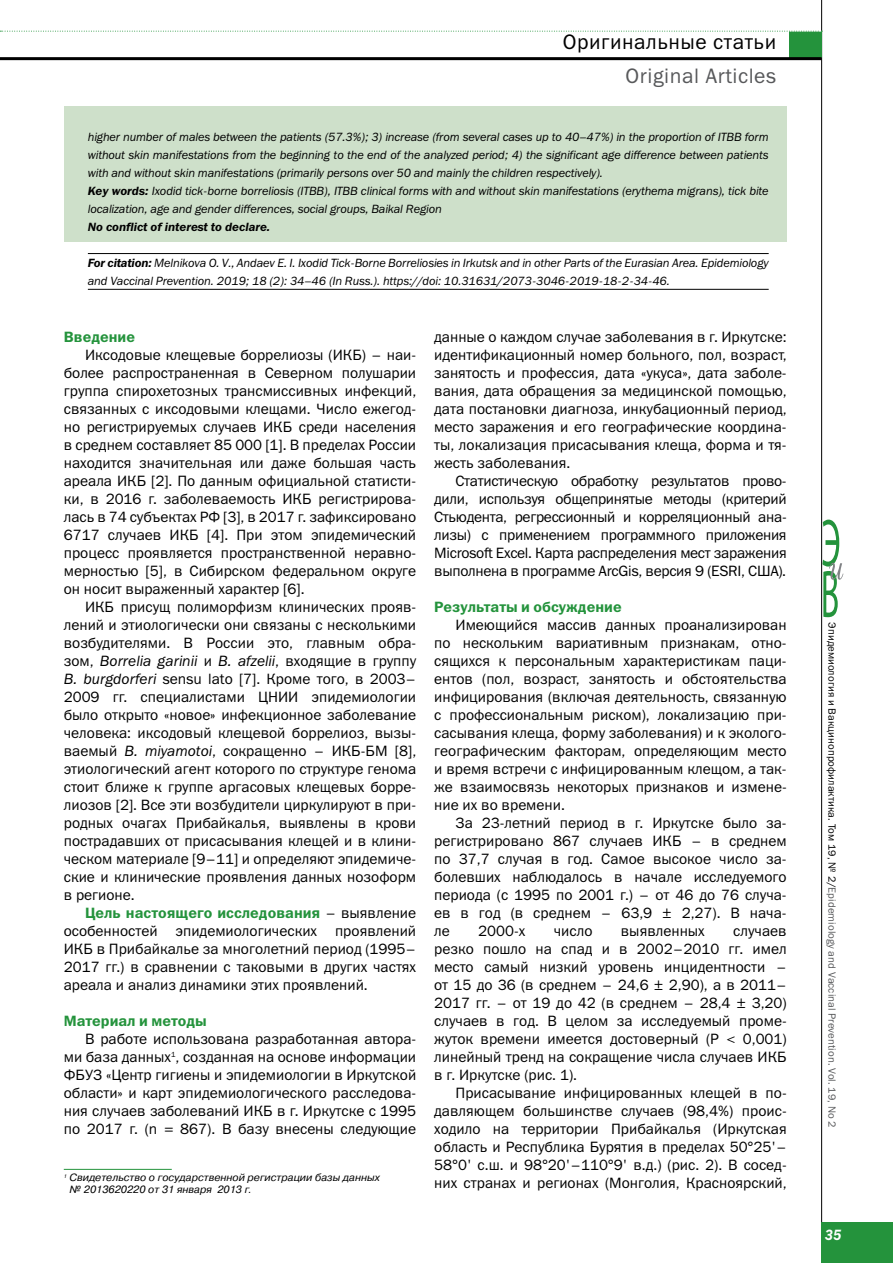
<style>
.page{position:relative;width:893px;height:1263px;background:#fff}
.page>*{position:absolute;margin:0;border:0;box-sizing:border-box;transform-origin:0 0}
.t1{font:21px "Franklin Gothic Book C";letter-spacing:.025em;color:#000}
.t2{font:21px "Franklin Gothic Book C";letter-spacing:.025em;color:#58595b}
.t3{font:15px/18px "Franklin Gothic Book C";color:#000;text-align:justify}
.t4{font:15px "Franklin Gothic Demi C";color:#24933c}
.t5{font:italic 15px "Franklin Gothic Demi C";color:#fff;scale:.9 1}
.t6{font:italic 12px/18px "Franklin Gothic Book C";letter-spacing:-.01em;color:#000}
.t7{font:italic 12px "Franklin Gothic Demi C";color:#000}
.t8{font:10.5px "Franklin Gothic Book C";letter-spacing:.005em;color:#58595b}
.t9{font:italic 10.5px/12px "Pragmatica C";color:#000}
.s1{font-family:"Franklin Gothic Demi C"}
.s2{font-style:italic}
.s3{font-family:"Franklin Gothic Book C";color:#000}
.s4{color:#000}
</style>
<div class="page">
<div style="left:821px;top:1222px;width:72px;height:41px;background:#24933c"></div>
<hr style="left:821px;top:0;width:1px;height:1222px;background:#000">
<svg style="left:822px;top:520px;width:21px;height:97px"></svg>
<div style="left:789px;top:31px;width:32px;height:26px;background:#24933c"></div>
<svg style="left:0;top:31px;width:822px;height:1px"></svg>
<hr style="left:0;top:57px;width:822px;height:3px;background:#000">
<div style="left:64px;top:106px;width:723px;height:136px;background:#cee0ca"></div>
<hr style="left:88px;top:253px;width:681px;height:1px;background:#000">
<hr style="left:88px;top:289px;width:681px;height:1px;background:#000">
<hr style="left:64px;top:1169px;width:108px;height:1px;background:#24933c">
<h1 class="t1" style="left:563px;top:31px;width:215px">Оригинальные статьи</h1>
<h1 class="t2" style="left:626px;top:64px;width:152px">Original Articles</h1>
<p class="t6" style="left:88px;top:127px;width:682px">higher number of males between the patients (57.3%); 3) increase (from several cases up to 40–47%) in the proportion of ITBB form without skin manifestations from the beginning to the end of the analyzed period; 4) the significant age difference between patients with and without skin manifestations (primarily persons over 50 and mainly the children respectively).<br><span class="s1">Key words:</span> Ixodid tick-borne borreliosis (ITBB), ITBB clinical forms with and without skin manifestations (erythema migrans), tick bite localization, age and gender differences, social groups, Baikal Region</p>
<p class="t7" style="left:88px;top:220px;width:184px">No conflict of interest to declare.</p>
<p class="t6" style="left:88px;top:253px;width:682px"><span class="s1">For citation:</span> Melnikova O. V., Andaev E. I. Ixodid Tick-Borne Borreliosies in Irkutsk and in other Parts of the Eurasian Area. Epidemiology and Vaccinal Prevention. 2019; 18 (2): 34–46 (In Russ.). https://doi: 10.31631/2073-3046-2019-18-2-34-46.</p>
<p class="t4" style="left:64px;top:328px;width:73px">Введение</p>
<p class="t3" style="left:64px;top:346px;width:354px;text-indent:21px">Иксодовые клещевые боррелиозы (ИКБ) – наи&shy;более распространенная в Северном полушарии группа спирохетозных трансмиссивных инфекций, связанных с иксодовыми клещами. Число ежегод&shy;но регистрируемых случаев ИКБ среди населения в среднем составляет 85 000 [1]. В пределах России находится значительная или даже большая часть ареала ИКБ [2]. По данным официальной статисти&shy;ки, в 2016 г. заболеваемость ИКБ регистрирова&shy;лась в 74 субъектах РФ [3], в 2017 г. зафиксировано 6717 случаев ИКБ [4]. При этом эпидемический процесс проявляется пространственной неравно&shy;мерностью [5], в Сибирском федеральном округе он носит выраженный характер [6].</p>
<p class="t3" style="left:64px;top:598px;width:354px;text-indent:21px">ИКБ присущ полиморфизм клинических прояв&shy;лений и этиологически они связаны с несколькими возбудителями. В России это, главным обра&shy;зом, <span class="s2">Borrelia garinii</span> и <span class="s2">B. afzelii</span>, входящие в группу <span class="s2">B. burgdorferi</span> sensu lato [7]. Кроме того, в 2003– 2009 гг. специалистами ЦНИИ эпидемиологии было открыто «новое» инфекционное заболевание человека: иксодовый клещевой боррелиоз, вызы&shy;ваемый <span class="s2">B. miyamotoi</span>, сокращенно – ИКБ-БМ [8], этиологический агент которого по структуре генома стоит ближе к группе аргасовых клещевых борре&shy;лиозов [2]. Все эти возбудители циркулируют в при&shy;родных очагах Прибайкалья, выявлены в крови пострадавших от присасывания клещей и в клини&shy;ческом материале [9–11] и определяют эпидемиче&shy;ские и клинические проявления данных нозоформ в регионе.</p>
<p class="t4" style="left:85px;top:904px;width:333px">Цель настоящего исследования <span class="s3">– выявление</span></p>
<p class="t3" style="left:64px;top:922px;width:354px">особенностей эпидемиологических проявлений ИКБ в Прибайкалье за многолетний период (1995– 2017 гг.) в сравнении с таковыми в других частях ареала и анализ динамики этих проявлений.</p>
<p class="t4" style="left:64px;top:1012px;width:145px">Материал и методы</p>
<p class="t3" style="left:64px;top:1030px;width:354px;text-indent:21px">В работе использована разработанная автора&shy;ми база данных<sup>1</sup>, созданная на основе информации ФБУЗ «Центр гигиены и эпидемиологии в Иркутской области» и карт эпидемиологического расследова&shy;ния случаев заболеваний ИКБ в г. Иркутске с 1995 по 2017 г. (n = 867). В базу внесены следующие</p>
<p class="t9" style="left:70px;top:1172px;width:312px;text-indent:-6px"><sup>1</sup> Свидетельство о государственной регистрации базы данных № 2013620220 от 31 января 2013 г.</p>
<p class="t3" style="left:434px;top:328px;width:354px">данные о каждом случае заболевания в г. Иркутске: идентификационный номер больного, пол, возраст, занятость и профессия, дата «укуса», дата заболе&shy;вания, дата обращения за медицинской помощью, дата постановки диагноза, инкубационный период, место заражения и его географические координа&shy;ты, локализация присасывания клеща, форма и тя&shy;жесть заболевания.</p>
<p class="t3" style="left:434px;top:472px;width:354px;text-indent:21px">Статистическую обработку результатов прово&shy;дили, используя общепринятые методы (критерий Стьюдента, регрессионный и корреляционный ана&shy;лизы) с применением программного приложения Microsoft Excel. Карта распределения мест заражения выполнена в программе ArсGis, версия 9 (ESRI, США).</p>
<p class="t4" style="left:434px;top:598px;width:189px">Результаты и обсуждение</p>
<p class="t3" style="left:434px;top:616px;width:354px;text-indent:21px">Имеющийся массив данных проанализирован по нескольким вариативным признакам, отно&shy;сящихся к персональным характеристикам паци&shy;ентов (пол, возраст, занятость и обстоятельства инфицирования (включая деятельность, связанную с профессиональным риском), локализацию при&shy;сасывания клеща, форму заболевания) и к эколого&shy;географическим факторам, определяющим место и время встречи с инфицированным клещом, а так&shy;же взаимосвязь некоторых признаков и измене&shy;ние их во времени.</p>
<p class="t3" style="left:434px;top:814px;width:354px;text-indent:21px">За 23-летний период в г. Иркутске было за&shy;регистрировано 867 случаев ИКБ – в среднем по 37,7 случая в год. Самое высокое число за&shy;болевших наблюдалось в начале исследуемого периода (с 1995 по 2001 г.) – от 46 до 76 случа&shy;ев в год (в среднем – 63,9 ± 2,27). В нача&shy;ле</p>
<p class="t3" style="left:478px;top:922px;width:49px">2000-х</p>
<p class="t3" style="left:554px;top:922px;width:40px">число</p>
<p class="t3" style="left:621px;top:922px;width:86px">выявленных</p>
<p class="t3" style="left:434px;top:922px;width:354px;text-indent:299px">случаев резко пошло на спад и в 2002–2010 гг. имел место самый низкий уровень инцидентности – от 15 до 36 (в среднем – 24,6 ± 2,90), а в 2011– 2017 гг. – от 19 до 42 (в среднем – 28,4 ± 3,20) случаев в год. В целом за исследуемый проме&shy;жуток времени имеется достоверный (Р &lt; 0,001) линейный тренд на сокращение числа случаев ИКБ в г. Иркутске (рис. 1).</p>
<p class="t3" style="left:434px;top:1084px;width:354px;text-indent:21px">Присасывание инфицированных клещей в по&shy;давляющем большинстве случаев (98,4%) проис&shy;ходило на территории Прибайкалья (Иркутская область и Республика Бурятия в пределах 50°25'– 58°0' с.ш. и 98°20'–110°9' в.д.) (рис. 2). В сосед&shy;них странах и регионах (Монголия, Красноярский,</p>
<p class="t8" style="left:838px;top:622px;width:506px;rotate:90deg"><span class="s4">Эпидемиология и Вакцинопрофилактика. Том 19, № 2/</span>Epidemiology and Vaccinal Prevention. Vol. 19, No 2</p>
<p class="t5" style="left:825px;top:1226px;width:20px">35</p>
</div>
